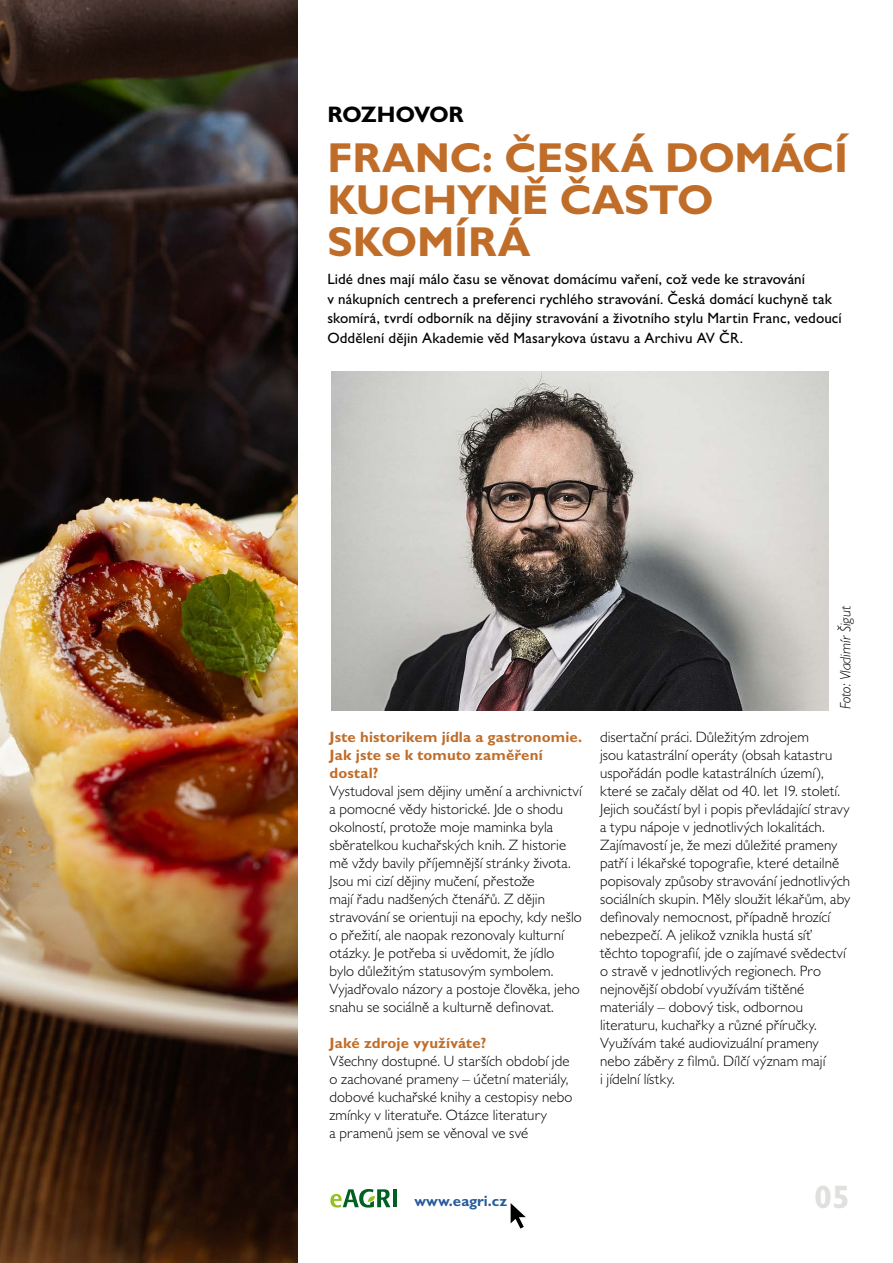
<style>
.page{position:relative;width:893px;height:1263px;background:#fff}
.page>*{position:absolute;margin:0;border:0;box-sizing:border-box;transform-origin:0 0}
.t1{font:700 42px/42px "Gill Sans MT Pro";letter-spacing:-.005em;color:#c06d29}
.t2{font:700 32.55px "Gill Sans MT Pro";color:#e0e0df}
.t3{font:700 22.5px "Gill Sans MT Pro";letter-spacing:-.01em;color:#000}
.t4{font:300 15px/18px "Gill Sans MT Pro";letter-spacing:.005em;color:#000}
.t5{font:500 15px/19.5px "Gill Sans MT Pro";letter-spacing:.01em;color:#000}
.t6{font:700 15px/18px "Gill Sans MT Pro";letter-spacing:.01em;color:#c06d29}
.t7{font:italic 300 15px "Gill Sans MT Pro";letter-spacing:-.005em;color:#000}
.t8{font:700 15px "Gill Sans MT Pro";color:#275b9b}
</style>
<div class="page">
<svg style="left:510px;top:1203px;width:16px;height:26px"></svg>
<hr style="left:393px;top:1189px;width:4px;height:18px;background:#005f21">
<svg style="left:330px;top:1189px;width:60px;height:18px"></svg>
<img style="left:0;top:0;width:298px;height:1263px">
<img style="left:332px;top:371px;width:496px;height:339px">
<h3 class="t3" style="left:327px;top:100px;width:138px">ROZHOVOR</h3>
<h1 class="t1" style="left:327px;top:136px;width:522px">FRANC: ČESKÁ DOMÁCÍ<br>KUCHYNĚ ČASTO<br>SKOMÍRÁ</h1>
<p class="t5" style="left:327px;top:269px;width:516px">Lidé dnes mají málo času se věnovat domácímu vaření, což vede ke stravování<br>v nákupních centrech a preferenci rychlého stravování. Česká domácí kuchyně tak skomírá, tvrdí odborník na dějiny stravování a životního stylu Martin Franc, vedoucí Oddělení dějin Akademie věd Masarykova ústavu a Archivu AV ČR.</p>
<p class="t6" style="left:330px;top:728px;width:254px">Jste historikem jídla a gastronomie.<br>Jak jste se k tomuto zaměření dostal?</p>
<p class="t4" style="left:330px;top:782px;width:254px">Vystudoval jsem dějiny umění a archivnictví a pomocné vědy historické. Jde o shodu okolností, protože moje maminka byla sběratelkou kuchařských knih. Z historie mě vždy bavily příjemnější stránky života.<br>Jsou mi cizí dějiny mučení, přestože<br>mají řadu nadšených čtenářů. Z dějin stravování se orientuji na epochy, kdy nešlo o přežití, ale naopak rezonovaly kulturní otázky. Je potřeba si uvědomit, že jídlo bylo důležitým statusovým symbolem.<br>Vyjadřovalo názory a postoje člověka, jeho snahu se sociálně a kulturně definovat.</p>
<p class="t6" style="left:330px;top:1034px;width:158px">Jaké zdroje využíváte?</p>
<p class="t4" style="left:330px;top:1052px;width:244px">Všechny dostupné. U starších období jde o zachované prameny – účetní materiály, dobové kuchařské knihy a cestopisy nebo zmínky v literatuře. Otázce literatury<br>a pramenů jsem se věnoval ve své</p>
<p class="t7" style="left:836px;top:709px;width:105px;rotate:-90deg">Foto: Vladimír Šigut</p>
<p class="t4" style="left:600px;top:728px;width:252px">disertační práci. Důležitým zdrojem<br>jsou katastrální operáty (obsah katastru uspořádán podle katastrálních území), které se začaly dělat od 40. let 19. století.<br>Jejich součástí byl i popis převládající stravy a typu nápoje v jednotlivých lokalitách.<br>Zajímavostí je, že mezi důležité prameny patří i lékařské topografie, které detailně popisovaly způsoby stravování jednotlivých sociálních skupin. Měly sloužit lékařům, aby definovaly nemocnost, případně hrozící nebezpečí. A jelikož vznikla hustá síť těchto topografií, jde o zajímavé svědectví o stravě v jednotlivých regionech. Pro nejnovější období využívám tištěné materiály – dobový tisk, odbornou literaturu, kuchařky a různé příručky.<br>Využívám také audiovizuální prameny nebo záběry z filmů. Dílčí význam mají<br>i jídelní lístky.</p>
<p class="t8" style="left:415px;top:1192px;width:94px">www.eagri.cz</p>
<h2 class="t2" style="left:814px;top:1176px;width:37px">05</h2>
</div>
